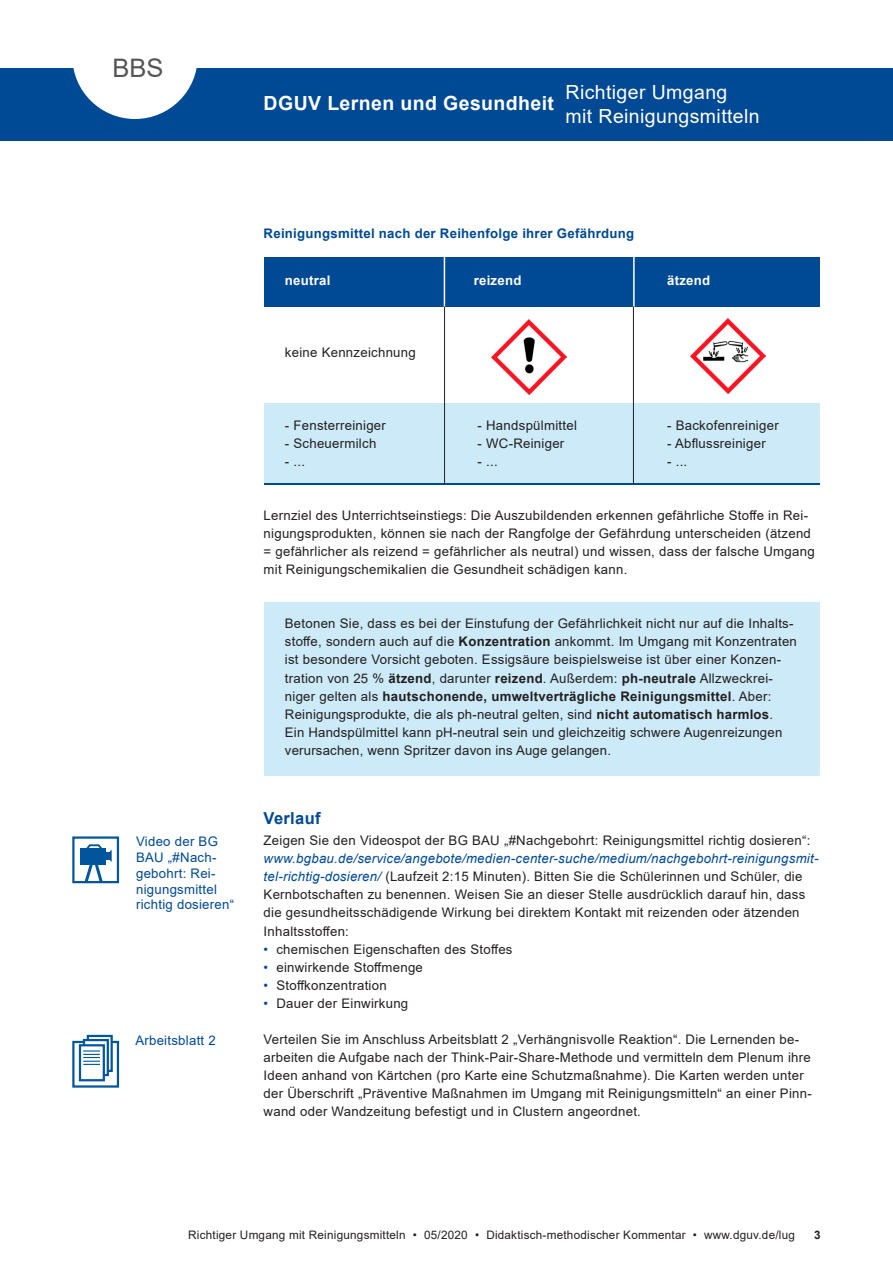
<style>
.page{position:relative;width:893px;height:1263px;background:#fff}
.page>*{position:absolute;margin:0;border:0;box-sizing:border-box;transform-origin:0 0}
.t1{font:25.5px "Arial";color:#555}
.t2{font:19.5px/23.4px "Arial";letter-spacing:.02em;color:#fff}
.t3{font:700 19.5px "Arial";letter-spacing:.02em;color:#fff}
.Zwischenueberschrift{font:700 16.5px "Arial";letter-spacing:.02em;color:#004994}
.Fliesstext{font:13.2px/18px "Arial";letter-spacing:.02em;color:#231f20}
.Fliesstext_Aufzaehlu{font:13.2px "Arial";letter-spacing:.02em;color:#231f20}
.hinweis_links{font:13.2px/15.9px "Arial";letter-spacing:.02em;color:#004994}
.Zwischenüberschrift{font:700 13.2px "Arial";letter-spacing:.02em;color:#004994}
.Fliesstext-2{font:700 13.2px "Arial";letter-spacing:.02em;color:#fff}
.t4{font:11.7px "Arial";letter-spacing:.02em;color:#231f20}
.t5{font:700 11.7px "Arial";color:#231f20}
.s1{font-weight:700}
.s2{font-style:italic;color:#004994}
.s3{color:#004994}
</style>
<div class="page">
<div style="left:0;top:68px;width:893px;height:72px;background:#004994"></div>
<svg style="left:73px;top:68px;width:124px;height:51px"></svg>
<div style="left:264px;top:403px;width:556px;height:81px;background:#cceaf8"></div>
<div style="left:264px;top:257px;width:556px;height:50px;background:#004994"></div>
<div style="left:264px;top:603px;width:556px;height:173px;background:#cceaf8"></div>
<div style="left:72px;top:836px;width:47px;height:47px;border:2px solid #01559c"></div>
<div style="left:80px;top:848px;width:26px;height:17px;background:#01559c"></div>
<svg style="left:82px;top:844px;width:30px;height:39px"></svg>
<div style="left:73px;top:1042px;width:45px;height:44px;background:linear-gradient(to right,#fff,#fcfdfe)"></div>
<div style="left:72px;top:1041px;width:47px;height:46px;border:2px solid #01559c"></div>
<div style="left:88px;top:1036px;width:24px;height:35px;background:#fff"></div>
<div style="left:87px;top:1035px;width:26px;height:37px;border:2px solid #01559c"></div>
<div style="left:83px;top:1039px;width:26px;height:37px;background:#fff;border:2px solid #01559c"></div>
<div style="left:79px;top:1044px;width:26px;height:37px;background:#fff;border:2px solid #01559c"></div>
<svg style="left:83px;top:1050px;width:17px;height:15px"></svg>
<hr style="left:265px;top:484px;width:555px;height:1px;background:#004994">
<hr style="left:633px;top:303px;width:1px;height:181px;background:#231f20">
<img style="left:491px;top:320px;width:75px;height:74px">
<img style="left:691px;top:319px;width:75px;height:75px">
<hr style="left:444px;top:304px;width:1px;height:181px;background:#231f20">
<hr style="left:633px;top:257px;width:2px;height:50px;background:#fff">
<hr style="left:444px;top:257px;width:1px;height:50px;background:#fff">
<h1 class="t1" style="left:112px;top:50px;width:53px">BBS</h1>
<h2 class="t3" style="left:264px;top:89px;width:292px">DGUV Lernen und Gesundheit</h2>
<h2 class="t2" style="left:566px;top:81px;width:196px">Richtiger Umgang<br>mit Reinigungsmitteln</h2>
<p class="hinweis_links" style="left:136px;top:833px;width:100px">Video der BG<br>BAU „#Nach&shy;gebohrt: Rei&shy;nigungsmittel richtig dosieren“</p>
<p class="hinweis_links" style="left:135px;top:1033px;width:82px">Arbeitsblatt 2</p>
<p class="Zwischenüberschrift" style="left:264px;top:224px;width:372px">Reinigungsmittel nach der Reihenfolge ihrer Gefährdung</p>
<p class="Fliesstext-2" style="left:285px;top:271px;width:47px">neutral</p>
<p class="Fliesstext-2" style="left:474px;top:271px;width:49px">reizend</p>
<p class="Fliesstext-2" style="left:667px;top:271px;width:45px">ätzend</p>
<p class="Fliesstext" style="left:285px;top:343px;width:132px">keine Kennzeichnung</p>
<p class="Fliesstext" style="left:285px;top:416px;width:103px">- Fensterreiniger</p>
<p class="Fliesstext" style="left:478px;top:416px;width:101px">- Handspülmittel</p>
<p class="Fliesstext" style="left:667px;top:416px;width:113px">- Backofenreiniger</p>
<p class="Fliesstext" style="left:285px;top:434px;width:93px">- Scheuermilch</p>
<p class="Fliesstext" style="left:478px;top:434px;width:88px">- WC-Reiniger</p>
<p class="Fliesstext" style="left:667px;top:434px;width:100px">- Abflussreiniger</p>
<p class="Fliesstext" style="left:285px;top:452px;width:22px">- ...</p>
<p class="Fliesstext" style="left:478px;top:452px;width:22px">- ...</p>
<p class="Fliesstext" style="left:667px;top:452px;width:22px">- ...</p>
<p class="Fliesstext" style="left:264px;top:506px;width:552px">Lernziel des Unterrichtseinstiegs: Die Auszubildenden erkennen gefährliche Stoffe in Rei&shy;nigungsprodukten, können sie nach der Rangfolge der Gefährdung unterscheiden (ätzend = gefährlicher als reizend = gefährlicher als neutral) und wissen, dass der falsche Umgang mit Reinigungschemikalien die Gesundheit schädigen kann.</p>
<p class="Fliesstext" style="left:285px;top:615px;width:514px">Betonen Sie, dass es bei der Einstufung der Gefährlichkeit nicht nur auf die Inhalts&shy;stoffe, sondern auch auf die <span class="s1">Konzentration</span> ankommt. Im Umgang mit Konzentraten ist besondere Vorsicht geboten. Essigsäure beispielsweise ist über einer Konzen&shy;tration von 25 % <span class="s1">ätzend</span>, darunter <span class="s1">reizend</span>. Außerdem: <span class="s1">ph-neutrale</span> Allzweckrei&shy;niger gelten als <span class="s1">hautschonende, umweltverträgliche Reinigungsmittel</span>. Aber:<br>Reinigungsprodukte, die als ph-neutral gelten, sind <span class="s1">nicht automatisch harmlos</span>.<br>Ein Handspülmittel kann pH-neutral sein und gleichzeitig schwere Augenreizungen verursachen, wenn Spritzer davon ins Auge gelangen.</p>
<p class="Zwischenueberschrift" style="left:264px;top:807px;width:59px">Verlauf</p>
<p class="Fliesstext" style="left:264px;top:831px;width:556px">Zeigen Sie den Videospot der BG BAU „#Nachgebohrt: Reinigungsmittel richtig dosieren“: <span class="s2">www.bgbau.de/service/angebote/medien-center-suche/medium/nachgebohrt-reinigungsmit&shy;tel-richtig-dosieren/</span> (Laufzeit 2:15 Minuten). Bitten Sie die Schülerinnen und Schüler, die Kernbotschaften zu benennen. Weisen Sie an dieser Stelle ausdrücklich darauf hin, dass die gesundheitsschädigende Wirkung bei direktem Kontakt mit reizenden oder ätzenden Inhaltsstoffen:</p>
<p class="Fliesstext_Aufzaehlu" style="left:264px;top:940px;width:250px"><span class="s3">•</span> chemischen Eigenschaften des Stoffes</p>
<p class="Fliesstext_Aufzaehlu" style="left:264px;top:958px;width:161px"><span class="s3">•</span> einwirkende Stoffmenge</p>
<p class="Fliesstext_Aufzaehlu" style="left:264px;top:976px;width:125px"><span class="s3">•</span> Stoffkonzentration</p>
<p class="Fliesstext_Aufzaehlu" style="left:264px;top:994px;width:146px"><span class="s3">•</span> Dauer der Einwirkung</p>
<p class="Fliesstext" style="left:264px;top:1030px;width:550px">Verteilen Sie im Anschluss Arbeitsblatt 2 „Verhängnisvolle Reaktion“. Die Lernenden be&shy;arbeiten die Aufgabe nach der Think-Pair-Share-Methode und vermitteln dem Plenum ihre Ideen anhand von Kärtchen (pro Karte eine Schutzmaßnahme). Die Karten werden unter der Überschrift „Präventive Maßnahmen im Umgang mit Reinigungsmitteln“ an einer Pinn&shy;wand oder Wandzeitung befestigt und in Clustern angeordnet.</p>
<p class="t4" style="left:188px;top:1227px;width:608px">Richtiger Umgang mit Reinigungsmitteln • 05/2020 • Didaktisch-methodischer Kommentar • www.dguv.de/lug</p>
<p class="t5" style="left:814px;top:1227px;width:8px">3</p>
</div>
